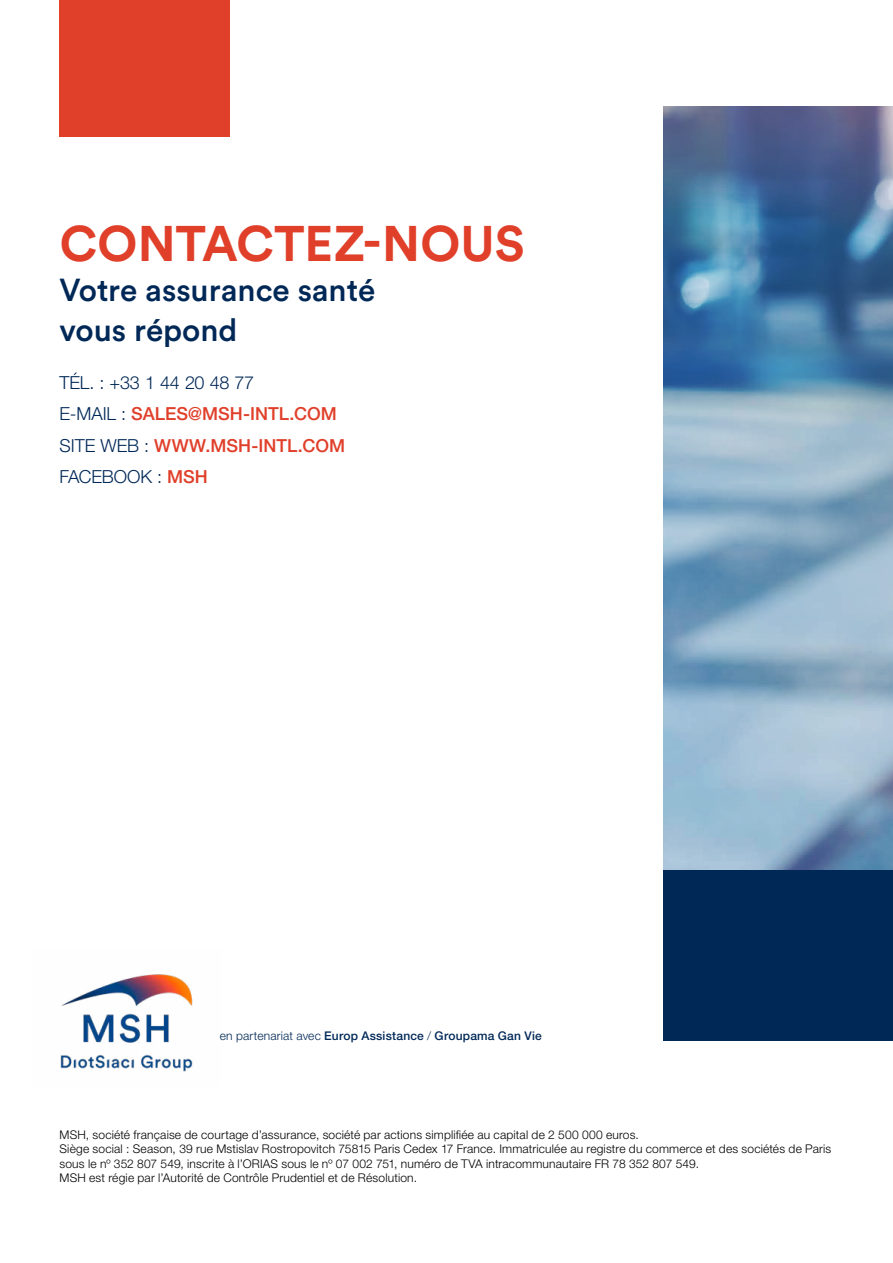
<style>
.page{position:relative;width:893px;height:1263px;background:#fff}
.page>*{position:absolute;margin:0;border:0;box-sizing:border-box;transform-origin:0 0}
.t1{font:700 49.5px "Circular Std";color:#e03f2a}
.t2{font:500 31.5px/40px "Circular Std";color:#002857}
.t3{font:300 18px/31.5px "Helvetica Neue LT Std";letter-spacing:-.005em;color:#002857}
.t4{font:300 12px/14.4px "Helvetica Neue LT Std";letter-spacing:.015em;color:#000}
.t5{font:500 12px "Helvetica Neue LT Std";letter-spacing:.02em;color:#002857}
.s1{font-weight:500;color:#e03f2a}
.s2{font-weight:300}
</style>
<div class="page">
<svg style="left:663px;top:106px;width:230px;height:765px;background:#7599b8"></svg>
<div style="left:663px;top:871px;width:230px;height:170px;background:#002857"></div>
<div style="left:60px;top:0;width:170px;height:136px;background:#e03f2a"></div>
<img style="left:60px;top:974px;width:133px;height:98px">
<h1 class="t1" style="left:60px;top:212px;width:466px">CONTACTEZ-NOUS</h1>
<h2 class="t2" style="left:60px;top:269px;width:317px">Votre assurance santé vous répond</h2>
<h3 class="t3" style="left:60px;top:366px;width:287px">TÉL. : +33 1 44 20 48 77<br>E-MAIL : <span class="s1">SALES@MSH-INTL.COM<br></span>SITE WEB : <span class="s1">WWW.MSH-INTL.COM<br></span>FACEBOOK : <span class="s1">MSH</span></h3>
<p class="t5" style="left:220px;top:1028px;width:323px"><span class="s2">en partenariat avec</span> Europ Assistance <span class="s2">/</span> Groupama Gan Vie</p>
<p class="t4" style="left:60px;top:1127px;width:773px">MSH, société française de courtage d’assurance, société par actions simplifiée au capital de 2 500 000 euros.<br>Siège social : Season, 39 rue Mstislav Rostropovitch 75815 Paris Cedex 17 France. Immatriculée au registre du commerce et des sociétés de Paris sous le nº 352 807 549, inscrite à l’ORIAS sous le nº 07 002 751, numéro de TVA intracommunautaire FR 78 352 807 549.<br>MSH est régie par l’Autorité de Contrôle Prudentiel et de Résolution.</p>
</div>
